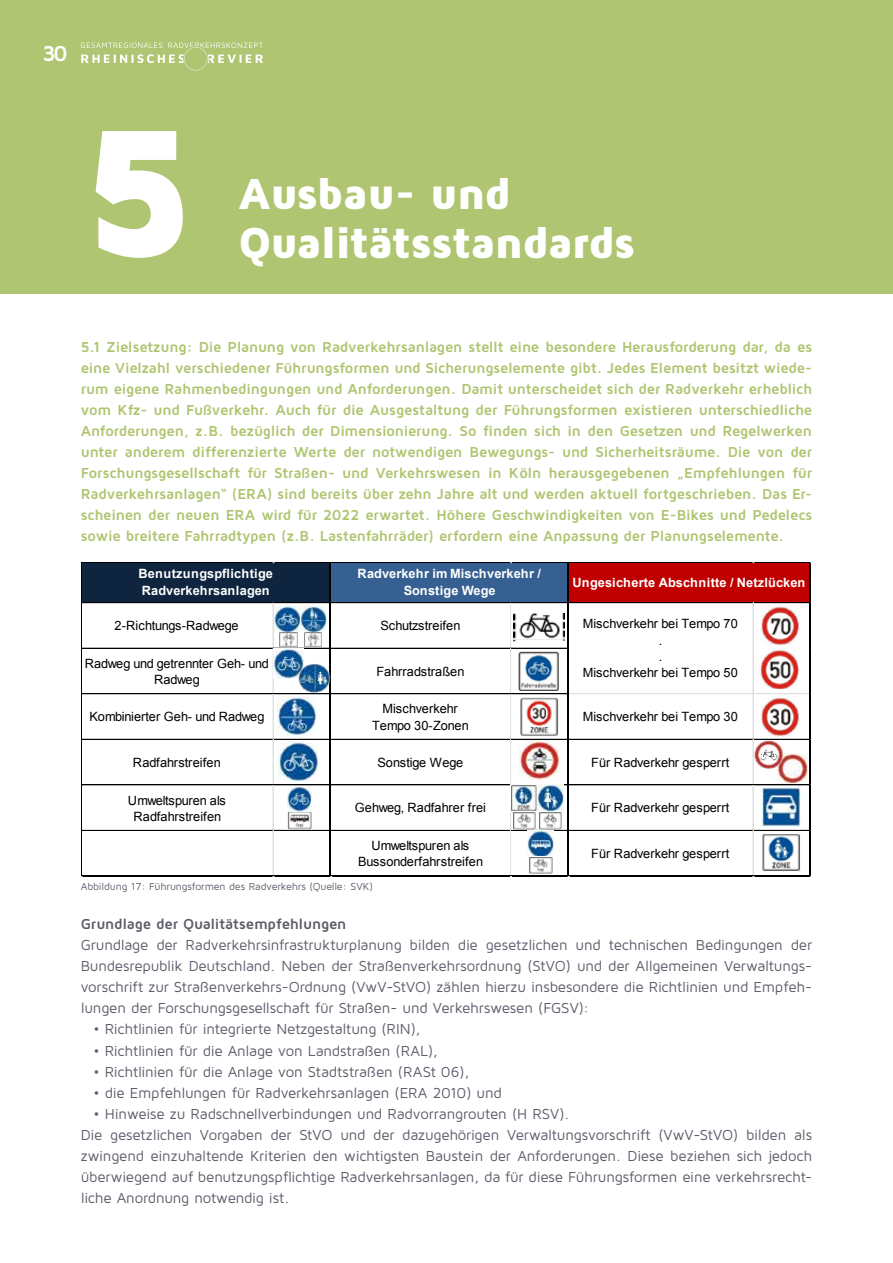
<style>
.page{position:relative;width:893px;height:1263px;background:#fff}
.page>*{position:absolute;margin:0;border:0;box-sizing:border-box;transform-origin:0 0}
.t1{font:900 187.5px "Maven Pro";color:#fff}
.t2{font:900 45px/49.5px "Maven Pro";letter-spacing:-.025em;color:#fff}
.t3{font:700 22.5px "Maven Pro";color:#fff}
.t4{font:15px/21px "Maven Pro";letter-spacing:-.015em;color:#5f5c6b;text-align:justify}
.t5{font:700 15px/21px "Maven Pro";letter-spacing:-.015em;color:#afc571;text-align:justify}
.t6{font:700 15px "Maven Pro";letter-spacing:-.015em;color:#5f5c6b}
.t7{font:12.75px/16px "Arial";letter-spacing:.005em;color:#000;text-align:center}
.t8{font:700 12.75px/16px "Arial";letter-spacing:.005em;color:#fff}
.t9{font:12.75px/16px "Arial";letter-spacing:-.02em;color:#000;text-align:center}
.t10{font:12.75px "Arial";letter-spacing:-.025em;color:#000}
.t11{font:10.5px "Maven Pro";letter-spacing:-.015em;color:#5f5c6b}
</style>
<div class="page">
<div style="left:0;top:0;width:893px;height:293px;background:#afc571"></div>
<svg style="left:81px;top:43px;width:182px;height:27px"></svg>
<div style="left:81px;top:563px;width:250px;height:40px;background:#0f243e"></div>
<div style="left:330px;top:563px;width:238px;height:40px;background:#366092"></div>
<div style="left:568px;top:563px;width:243px;height:40px;background:#c00000"></div>
<hr style="left:81px;top:562px;width:730px;height:1px;background:#000">
<hr style="left:81px;top:602px;width:249px;height:1px;background:#000">
<hr style="left:331px;top:602px;width:236px;height:1px;background:#000">
<hr style="left:568px;top:602px;width:242px;height:1px;background:#000">
<hr style="left:273px;top:603px;width:1px;height:45px;background:#e0e0e0">
<hr style="left:81px;top:648px;width:249px;height:1px;background:#000">
<hr style="left:510px;top:603px;width:1px;height:45px;background:#e0e0e0">
<hr style="left:331px;top:648px;width:236px;height:1px;background:#000">
<hr style="left:273px;top:648px;width:1px;height:45px;background:#e0e0e0">
<hr style="left:81px;top:693px;width:249px;height:1px;background:#000">
<hr style="left:510px;top:648px;width:1px;height:45px;background:#e0e0e0">
<hr style="left:331px;top:693px;width:236px;height:1px;background:#000">
<hr style="left:568px;top:693px;width:242px;height:1px;background:#e0e0e0">
<hr style="left:273px;top:694px;width:1px;height:45px;background:#e0e0e0">
<hr style="left:81px;top:739px;width:249px;height:1px;background:#000">
<hr style="left:510px;top:694px;width:1px;height:45px;background:#e0e0e0">
<hr style="left:331px;top:739px;width:236px;height:1px;background:#000">
<hr style="left:753px;top:603px;width:1px;height:136px;background:#e0e0e0">
<hr style="left:568px;top:739px;width:242px;height:1px;background:#000">
<hr style="left:273px;top:739px;width:1px;height:45px;background:#e0e0e0">
<hr style="left:81px;top:784px;width:249px;height:1px;background:#000">
<hr style="left:510px;top:739px;width:1px;height:45px;background:#e0e0e0">
<hr style="left:331px;top:784px;width:236px;height:1px;background:#000">
<hr style="left:753px;top:739px;width:1px;height:45px;background:#e0e0e0">
<hr style="left:568px;top:784px;width:242px;height:1px;background:#000">
<hr style="left:273px;top:785px;width:1px;height:45px;background:#e0e0e0">
<hr style="left:81px;top:830px;width:249px;height:1px;background:#000">
<hr style="left:510px;top:785px;width:1px;height:45px;background:#e0e0e0">
<hr style="left:331px;top:830px;width:236px;height:1px;background:#000">
<hr style="left:753px;top:785px;width:1px;height:45px;background:#e0e0e0">
<hr style="left:568px;top:830px;width:242px;height:1px;background:#000">
<hr style="left:81px;top:562px;width:1px;height:314px;background:#000">
<hr style="left:273px;top:831px;width:1px;height:44px;background:#e0e0e0">
<hr style="left:330px;top:563px;width:1px;height:313px;background:#000">
<hr style="left:510px;top:831px;width:1px;height:44px;background:#e0e0e0">
<hr style="left:567px;top:563px;width:1px;height:313px;background:#000">
<hr style="left:753px;top:831px;width:1px;height:44px;background:#e0e0e0">
<hr style="left:81px;top:875px;width:730px;height:1px;background:#000">
<hr style="left:810px;top:563px;width:1px;height:313px;background:#000">
<img style="left:274px;top:649px;width:30px;height:30px">
<img style="left:279px;top:741px;width:39px;height:40px">
<img style="left:520px;top:740px;width:39px;height:40px">
<img style="left:519px;top:651px;width:39px;height:39px">
<img style="left:275px;top:606px;width:52px;height:27px">
<img style="left:279px;top:633px;width:18px;height:13px">
<img style="left:760px;top:649px;width:38px;height:40px">
<img style="left:520px;top:697px;width:39px;height:39px">
<img style="left:304px;top:633px;width:18px;height:13px">
<img style="left:278px;top:696px;width:39px;height:39px">
<img style="left:298px;top:662px;width:32px;height:31px">
<img style="left:527px;top:831px;width:26px;height:25px">
<img style="left:777px;top:754px;width:30px;height:30px">
<img style="left:754px;top:739px;width:29px;height:31px">
<img style="left:761px;top:697px;width:38px;height:39px">
<img style="left:529px;top:857px;width:23px;height:17px">
<img style="left:760px;top:606px;width:40px;height:39px">
<img style="left:287px;top:787px;width:24px;height:42px">
<img style="left:761px;top:787px;width:39px;height:40px">
<img style="left:539px;top:811px;width:22px;height:18px">
<img style="left:762px;top:834px;width:38px;height:38px">
<img style="left:510px;top:785px;width:53px;height:26px">
<img style="left:512px;top:812px;width:23px;height:17px">
<img style="left:514px;top:614px;width:50px;height:27px">
<h3 class="t3" style="left:43px;top:39px;width:27px">30</h3>
<h1 class="t1" style="left:81px;top:75px;width:119px">5</h1>
<h2 class="t2" style="left:238px;top:167px;width:399px">Ausbau- und<br>Qualitätsstandards</h2>
<p class="t5" style="left:81px;top:336px;width:733px">5.1 Zielsetzung: Die Planung von Radverkehrsanlagen stellt eine besondere Herausforderung dar, da es eine Vielzahl verschiedener Führungsformen und Sicherungselemente gibt. Jedes Element besitzt wiede&shy;rum eigene Rahmenbedingungen und Anforderungen. Damit unterscheidet sich der Radverkehr erheblich vom Kfz- und Fußverkehr. Auch für die Ausgestaltung der Führungsformen existieren unterschiedliche Anforderungen, z.B. bezüglich der Dimensionierung. So finden sich in den Gesetzen und Regelwerken unter anderem differenzierte Werte der notwendigen Bewegungs- und Sicherheitsräume. Die von der Forschungsgesellschaft für Straßen- und Verkehrswesen in Köln herausgegebenen „Empfehlungen für Radverkehrsanlagen“ (ERA) sind bereits über zehn Jahre alt und werden aktuell fortgeschrieben. Das Er&shy;scheinen der neuen ERA wird für 2022 erwartet. Höhere Geschwindigkeiten von E-Bikes und Pedelecs sowie breitere Fahrradtypen (z.B. Lastenfahrräder) erfordern eine Anpassung der Planungselemente.</p>
<p class="t8" style="left:138px;top:566px;width:136px">Benutzungspflichtige<br>Radverkehrsanlagen</p>
<p class="t8" style="left:358px;top:566px;width:185px;text-align:center">Radverkehr im Mischverkehr /<br>Sonstige Wege</p>
<p class="t8" style="left:572px;top:575px;width:235px">Ungesicherte Abschnitte / Netzlücken</p>
<p class="t7" style="left:583px;top:616px;width:156px">Mischverkehr bei Tempo 70 .<br>.<br>Mischverkehr bei Tempo 50</p>
<p class="t10" style="left:115px;top:617px;width:125px">2-Richtungs-Radwege</p>
<p class="t7" style="left:380px;top:618px;width:82px">Schutzstreifen</p>
<p class="t9" style="left:85px;top:655px;width:186px">Radweg und getrennter Geh- und<br>Radweg</p>
<p class="t7" style="left:377px;top:663px;width:89px">Fahrradstraßen</p>
<p class="t7" style="left:90px;top:709px;width:176px">Kombinierter Geh- und Radweg</p>
<p class="t7" style="left:372px;top:701px;width:98px">Mischverkehr<br>Tempo 30-Zonen</p>
<p class="t7" style="left:583px;top:709px;width:156px">Mischverkehr bei Tempo 30</p>
<p class="t7" style="left:133px;top:754px;width:89px">Radfahrstreifen</p>
<p class="t7" style="left:378px;top:754px;width:87px">Sonstige Wege</p>
<p class="t7" style="left:591px;top:754px;width:140px">Für Radverkehr gesperrt</p>
<p class="t7" style="left:128px;top:792px;width:99px">Umweltspuren als<br>Radfahrstreifen</p>
<p class="t7" style="left:355px;top:800px;width:133px">Gehweg, Radfahrer frei</p>
<p class="t7" style="left:591px;top:800px;width:140px">Für Radverkehr gesperrt</p>
<p class="t7" style="left:358px;top:838px;width:127px">Umweltspuren als<br>Bussonderfahrstreifen</p>
<p class="t7" style="left:591px;top:845px;width:140px">Für Radverkehr gesperrt</p>
<p class="t11" style="left:81px;top:879px;width:294px">Abbildung 17: Führungsformen des Radverkehrs (Quelle: SVK)</p>
<p class="t6" style="left:81px;top:915px;width:267px">Grundlage der Qualitätsempfehlungen</p>
<p class="t4" style="left:81px;top:934px;width:733px">Grundlage der Radverkehrsinfrastrukturplanung bilden die gesetzlichen und technischen Bedingungen der Bundesrepublik Deutschland. Neben der Straßenverkehrsordnung (StVO) und der Allgemeinen Verwaltungs&shy;vorschrift zur Straßenverkehrs-Ordnung (VwV-StVO) zählen hierzu insbesondere die Richtlinien und Empfeh&shy;lungen der Forschungsgesellschaft für Straßen- und Verkehrswesen (FGSV):</p>
<p class="t4" style="left:94px;top:1018px;width:328px">• Richtlinien für integrierte Netzgestaltung (RIN),</p>
<p class="t4" style="left:94px;top:1039px;width:346px">• Richtlinien für die Anlage von Landstraßen (RAL),</p>
<p class="t4" style="left:94px;top:1060px;width:377px">• Richtlinien für die Anlage von Stadtstraßen (RASt 06),</p>
<p class="t4" style="left:94px;top:1081px;width:410px">• die Empfehlungen für Radverkehrsanlagen (ERA 2010) und</p>
<p class="t4" style="left:81px;top:1102px;width:733px;text-align:left;text-indent:13px">• Hinweise zu Radschnellverbindungen und Radvorrangrouten (H RSV).<br>Die gesetzlichen Vorgaben der StVO und der dazugehörigen Verwaltungsvorschrift (VwV-StVO) bilden als zwingend einzuhaltende Kriterien den wichtigsten Baustein der Anforderungen. Diese beziehen sich jedoch überwiegend auf benutzungspflichtige Radverkehrsanlagen, da für diese Führungsformen eine verkehrsrecht&shy;liche Anordnung notwendig ist.</p>
</div>
